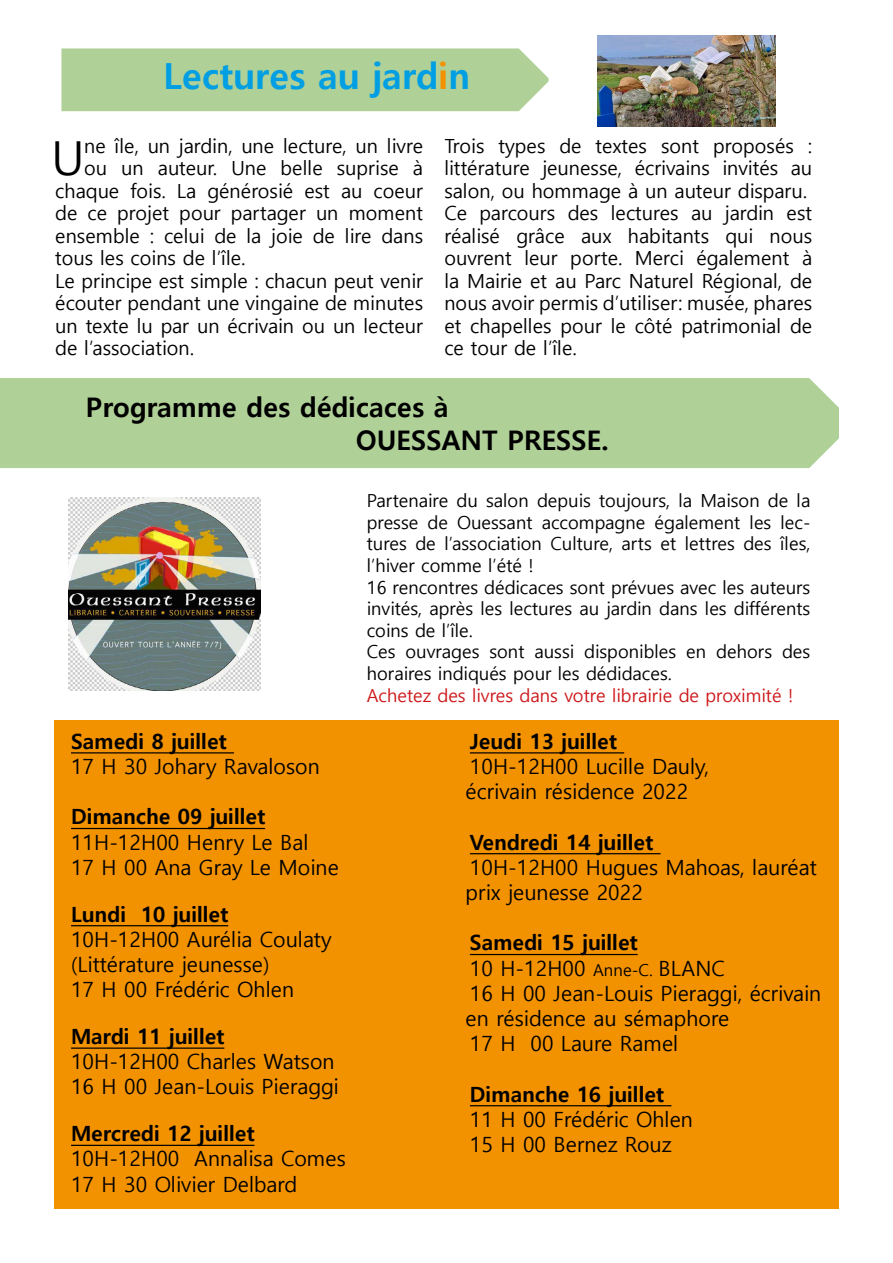
<style>
.page{position:relative;width:893px;height:1263px;background:#fff}
.page>*{position:absolute;margin:0;border:0;box-sizing:border-box;transform-origin:0 0}
.t1{font:46.95px "Malgun Gothic";color:#000}
.t2{font:700 36px "Malgun Gothic";color:#009fe3}
.t3{font:700 27px/32.4px "Malgun Gothic";color:#000}
.t4{font:21px/25.2px "Malgun Gothic";color:#000}
.t5{font:700 21px "Malgun Gothic";color:#000}
.t6{font:19.5px/22.5px "Malgun Gothic";color:#000}
.t7{font:18px/21.6px "Malgun Gothic";color:#000}
.t8{font:18px "Malgun Gothic";color:#cd1719}
.s1{color:#f39200}
.s2{font-weight:700}
.s3{font-size:16.5px}
</style>
<div class="page">
<div style="left:54px;top:720px;width:785px;height:489px;background:#f39200"></div>
<hr style="left:71px;top:752px;width:163px;height:1px;background:#000">
<hr style="left:71px;top:828px;width:194px;height:1px;background:#000">
<hr style="left:71px;top:925px;width:157px;height:1px;background:#000">
<hr style="left:71px;top:1047px;width:153px;height:2px;background:#000">
<hr style="left:71px;top:1145px;width:183px;height:1px;background:#000">
<hr style="left:470px;top:752px;width:154px;height:1px;background:#000">
<hr style="left:470px;top:853px;width:191px;height:1px;background:#000">
<hr style="left:470px;top:954px;width:168px;height:1px;background:#000">
<hr style="left:470px;top:1105px;width:201px;height:1px;background:#000">
<img style="left:597px;top:35px;width:179px;height:91px">
<div style="left:61px;top:48px;width:488px;height:63px;background:#afd097"></div>
<div style="left:0;top:378px;width:839px;height:90px;background:#afd097"></div>
<img style="left:68px;top:498px;width:193px;height:192px">
<h2 class="t2" style="left:163px;top:54px;width:308px">Lectures au jard<span class="s1">i</span>n</h2>
<h1 class="t1" style="left:51px;top:132px;width:34px">U</h1>
<p class="t6" style="left:84px;top:135px;width:340px">ne île, un jardin, une lecture, un livre</p>
<p class="t6" style="left:84px;top:157px;width:340px">ou un auteur. Une belle suprise à</p>
<p class="t6" style="left:55px;top:180px;width:369px">chaque fois. La générosié est au coeur</p>
<p class="t6" style="left:55px;top:202px;width:369px">de ce projet pour partager un moment</p>
<p class="t6" style="left:55px;top:225px;width:369px">ensemble : celui de la joie de lire dans</p>
<p class="t6" style="left:55px;top:247px;width:192px">tous les coins de l’île.</p>
<p class="t6" style="left:55px;top:270px;width:369px">Le principe est simple : chacun peut venir</p>
<p class="t6" style="left:55px;top:292px;width:369px">écouter pendant une vingaine de minutes</p>
<p class="t6" style="left:55px;top:315px;width:369px">un texte lu par un écrivain ou un lecteur</p>
<p class="t6" style="left:55px;top:337px;width:140px">de l’association.</p>
<p class="t6" style="left:444px;top:135px;width:369px">Trois types de textes sont proposés : littérature jeunesse, écrivains invités au salon, ou hommage à un auteur disparu.<br>Ce parcours des lectures au jardin est réalisé grâce aux habitants qui nous ouvrent leur porte. Merci également à la Mairie et au Parc Naturel Régional, de nous avoir permis d’utiliser: musée, phares et chapelles pour le côté patrimonial de ce tour de l’île.</p>
<h3 class="t3" style="left:356px;top:391px;width:254px;text-indent:-270px">Programme des dédicaces à<br>OUESSANT PRESSE.</h3>
<p class="t5" style="left:71px;top:729px;width:157px">Samedi 8 juillet</p>
<p class="t4" style="left:71px;top:754px;width:250px">17 H 30 Johary Ravaloson</p>
<p class="t5" style="left:71px;top:804px;width:196px">Dimanche 09 juillet</p>
<p class="t4" style="left:71px;top:830px;width:269px">11H-12H00 Henry Le Bal<br>17 H 00 Ana Gray Le Moine</p>
<p class="t5" style="left:71px;top:901px;width:159px">Lundi 10 juillet</p>
<p class="t4" style="left:71px;top:927px;width:262px">10H-12H00 Aurélia Coulaty (Littérature jeunesse)<br>17 H 00 Frédéric Ohlen</p>
<p class="t5" style="left:71px;top:1024px;width:155px">Mardi 11 juillet</p>
<p class="t4" style="left:71px;top:1049px;width:269px">10H-12H00 Charles Watson<br>16 H 00 Jean-Louis Pieraggi</p>
<p class="t5" style="left:71px;top:1121px;width:185px">Mercredi 12 juillet</p>
<p class="t4" style="left:71px;top:1147px;width:276px">10H-12H00 Annalisa Comes<br>17 H 30 Olivier Delbard</p>
<p class="t7" style="left:367px;top:490px;width:445px">Partenaire du salon depuis toujours, la Maison de la presse de Ouessant accompagne également les lec&shy;tures de l’association Culture, arts et lettres des îles, l’hiver comme l’été !<br>16 rencontres dédicaces sont prévues avec les auteurs invités, après les lectures au jardin dans les différents coins de l’île.<br>Ces ouvrages sont aussi disponibles en dehors des horaires indiqués pour les dédidaces.</p>
<p class="t8" style="left:367px;top:685px;width:428px">Achetez des livres dans votre librairie de proximité !</p>
<p class="t5" style="left:470px;top:729px;width:148px">Jeudi 13 juillet</p>
<p class="t4" style="left:466px;top:754px;width:245px">10H-12H00 Lucille Dauly, écrivain résidence 2022</p>
<p class="t5" style="left:470px;top:829px;width:185px">Vendredi 14 juillet</p>
<p class="t4" style="left:466px;top:855px;width:353px">10H-12H00 Hugues Mahoas, lauréat prix jeunesse 2022</p>
<p class="t4" style="left:466px;top:931px;width:357px"><span class="s2">Samedi 15 juillet<br></span>10 H-12H00 <span class="s3">Anne-C.</span> BLANC<br>16 H 00 Jean-Louis Pieraggi, écrivain en résidence au sémaphore<br>17 H 00 Laure Ramel</p>
<p class="t5" style="left:470px;top:1081px;width:196px">Dimanche 16 juillet</p>
<p class="t4" style="left:470px;top:1107px;width:225px">11 H 00 Frédéric Ohlen<br>15 H 00 Bernez Rouz</p>
</div>
